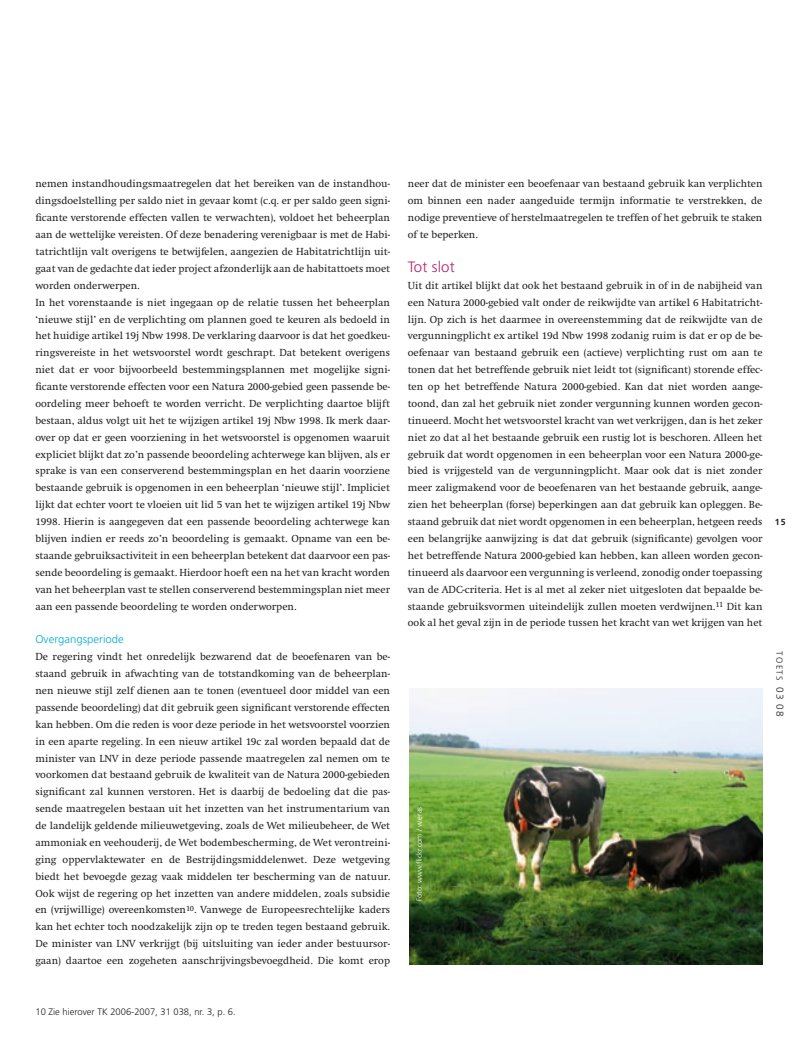
<style>
.page{position:relative;width:798px;height:1053px;background:#fff}
.page>*{position:absolute;margin:0;border:0;box-sizing:border-box;transform-origin:0 0}
._05_tussenkop{font:300 15px "Frutiger";letter-spacing:.01em;color:#b62270}
._21_subkop{font:300 11.25px "Frutiger";letter-spacing:.005em;color:#00abcd}
.Standaard{font:10.62px/16.9px "Swift";color:#231f20;text-align:justify}
._06_bijschrift{font:300 9.38px "Frutiger";color:#231f20}
.t1{font:300 8.75px "Frutiger";letter-spacing:.14em;color:#231f20}
.t2{font:700 8.75px "Frutiger";color:#231f20}
._06_bijschrift-2{font:300 7.5px "Frutiger";color:#fff}
.s1{font-size:10px}
</style>
<div class="page">
<img style="left:409px;top:688px;width:353px;height:276px">
<p class="Standaard" style="left:35px;top:176px;width:356px">nemen instandhoudingsmaatregelen dat het bereiken van de instandhou&shy;dingsdoelstelling per saldo niet in gevaar komt (c.q. er per saldo geen signi&shy;ficante verstorende effecten vallen te verwachten), voldoet het beheerplan aan de wettelijke vereisten. Of deze benadering verenigbaar is met de Habi&shy;tatrichtlijn valt overigens te betwijfelen, aangezien de Habitatrichtlijn uit&shy;gaat van de gedachte dat ieder project afzonderlijk aan de habitattoets moet worden onderwerpen.</p>
<p class="Standaard" style="left:35px;top:294px;width:356px">In het vorenstaande is niet ingegaan op de relatie tussen het beheerplan ‘nieuwe stijl’ en de verplichting om plannen goed te keuren als bedoeld in het huidige artikel 19j Nbw 1998. De verklaring daarvoor is dat het goedkeu&shy;ringsvereiste in het wetsvoorstel wordt geschrapt. Dat betekent overigens niet dat er voor bijvoorbeeld bestemmingsplannen met mogelijke signi&shy;ficante verstorende effecten voor een Natura 2000-gebied geen passende be&shy;oordeling meer behoeft te worden verricht. De verplichting daartoe blijft bestaan, aldus volgt uit het te wijzigen artikel 19j Nbw 1998. Ik merk daar&shy;over op dat er geen voorziening in het wetsvoorstel is opgenomen waaruit expliciet blijkt dat zo’n passende beoordeling achterwege kan blijven, als er sprake is van een conserverend bestemmingsplan en het daarin voorziene bestaande gebruik is opgenomen in een beheerplan ‘nieuwe stijl’. Impliciet lijkt dat echter voort te vloeien uit lid 5 van het te wijzigen artikel 19j Nbw 1998. Hierin is aangegeven dat een passende beoordeling achterwege kan blijven indien er reeds zo’n beoordeling is gemaakt. Opname van een be&shy;staande gebruiksactiviteit in een beheerplan betekent dat daarvoor een pas&shy;sende beoordeling is gemaakt. Hierdoor hoeft een na het van kracht worden van het beheerplan vast te stellen conserverend bestemmingsplan niet meer aan een passende beoordeling te worden onderworpen.</p>
<p class="_21_subkop" style="left:35px;top:633px;width:90px">Overgangsperiode</p>
<p class="Standaard" style="left:35px;top:648px;width:356px">De regering vindt het onredelijk bezwarend dat de beoefenaren van be&shy;staand gebruik in afwachting van de totstandkoming van de beheerplan&shy;nen nieuwe stijl zelf dienen aan te tonen (eventueel door middel van een passende beoordeling) dat dit gebruik geen significant verstorende effecten kan hebben. Om die reden is voor deze periode in het wetsvoorstel voorzien in een aparte regeling. In een nieuw artikel 19c zal worden bepaald dat de minister van LNV in deze periode passende maatregelen zal nemen om te voorkomen dat bestaand gebruik de kwaliteit van de Natura 2000-gebieden significant zal kunnen verstoren. Het is daarbij de bedoeling dat die pas&shy;sende maatregelen bestaan uit het inzetten van het instrumentarium van de landelijk geldende milieuwetgeving, zoals de Wet milieubeheer, de Wet ammoniak en veehouderij, de Wet bodembescherming, de Wet verontreini&shy;ging oppervlaktewater en de Bestrijdingsmiddelenwet. Deze wetgeving biedt het bevoegde gezag vaak middelen ter bescherming van de natuur.<br>Ook wijst de regering op het inzetten van andere middelen, zoals subsidie en (vrijwillige) overeenkomsten<sup>10</sup>. Vanwege de Europeesrechtelijke kaders kan het echter toch noodzakelijk zijn op te treden tegen bestaand gebruik.<br>De minister van LNV verkrijgt (bij uitsluiting van ieder ander bestuursor&shy;gaan) daartoe een zogeheten aanschrijvingsbevoegdheid. Die komt erop</p>
<p class="_06_bijschrift" style="left:35px;top:1006px;width:202px">10 Zie hierover TK 2006-2007, 31 038, nr. 3, p. 6.</p>
<p class="Standaard" style="left:407px;top:176px;width:356px">neer dat de minister een beoefenaar van bestaand gebruik kan verplichten om binnen een nader aangeduide termijn informatie te verstrekken, de nodige preventieve of herstelmaatregelen te treffen of het gebruik te staken of te beperken.</p>
<p class="_05_tussenkop" style="left:407px;top:258px;width:48px">Tot slot</p>
<p class="Standaard" style="left:407px;top:277px;width:356px">Uit dit artikel blijkt dat ook het bestaand gebruik in of in de nabijheid van een Natura 2000-gebied valt onder de reikwijdte van artikel 6 Habitatricht&shy;lijn. Op zich is het daarmee in overeenstemming dat de reikwijdte van de vergunningplicht ex artikel 19d Nbw 1998 zodanig ruim is dat er op de be&shy;oefenaar van bestaand gebruik een (actieve) verplichting rust om aan te tonen dat het betreffende gebruik niet leidt tot (significant) storende effec&shy;ten op het betreffende Natura 2000-gebied. Kan dat niet worden aange&shy;toond, dan zal het gebruik niet zonder vergunning kunnen worden gecon&shy;tinueerd. Mocht het wetsvoorstel kracht van wet verkrijgen, dan is het zeker niet zo dat al het bestaande gebruik een rustig lot is beschoren. Alleen het gebruik dat wordt opgenomen in een beheerplan voor een Natura 2000-ge&shy;bied is vrijgesteld van de vergunningplicht. Maar ook dat is niet zonder meer zaligmakend voor de beoefenaren van het bestaande gebruik, aange&shy;zien het beheerplan (forse) beperkingen aan dat gebruik kan opleggen. Be&shy;staand gebruik dat niet wordt opgenomen in een beheerplan, hetgeen reeds een belangrijke aanwijzing is dat dat gebruik (significante) gevolgen voor het betreffende Natura 2000-gebied kan hebben, kan alleen worden gecon&shy;tinueerd als daarvoor een vergunning is verleend, zonodig onder toepassing van de ADC-criteria. Het is al met al zeker niet uitgesloten dat bepaalde be&shy;staande gebruiksvormen uiteindelijk zullen moeten verdwijnen.<sup>11</sup> Dit kan ook al het geval zijn in de periode tussen het kracht van wet krijgen van het</p>
<p class="t2" style="left:774px;top:517px;width:12px">15</p>
<p class="t1" style="left:784px;top:651px;width:67px;rotate:90deg">TOETS <span class="s1">03 08</span></p>
<p class="_06_bijschrift-2" style="left:415px;top:901px;width:96px;rotate:-90deg">Foto: www.flickr.com / w.eras</p>
</div>
